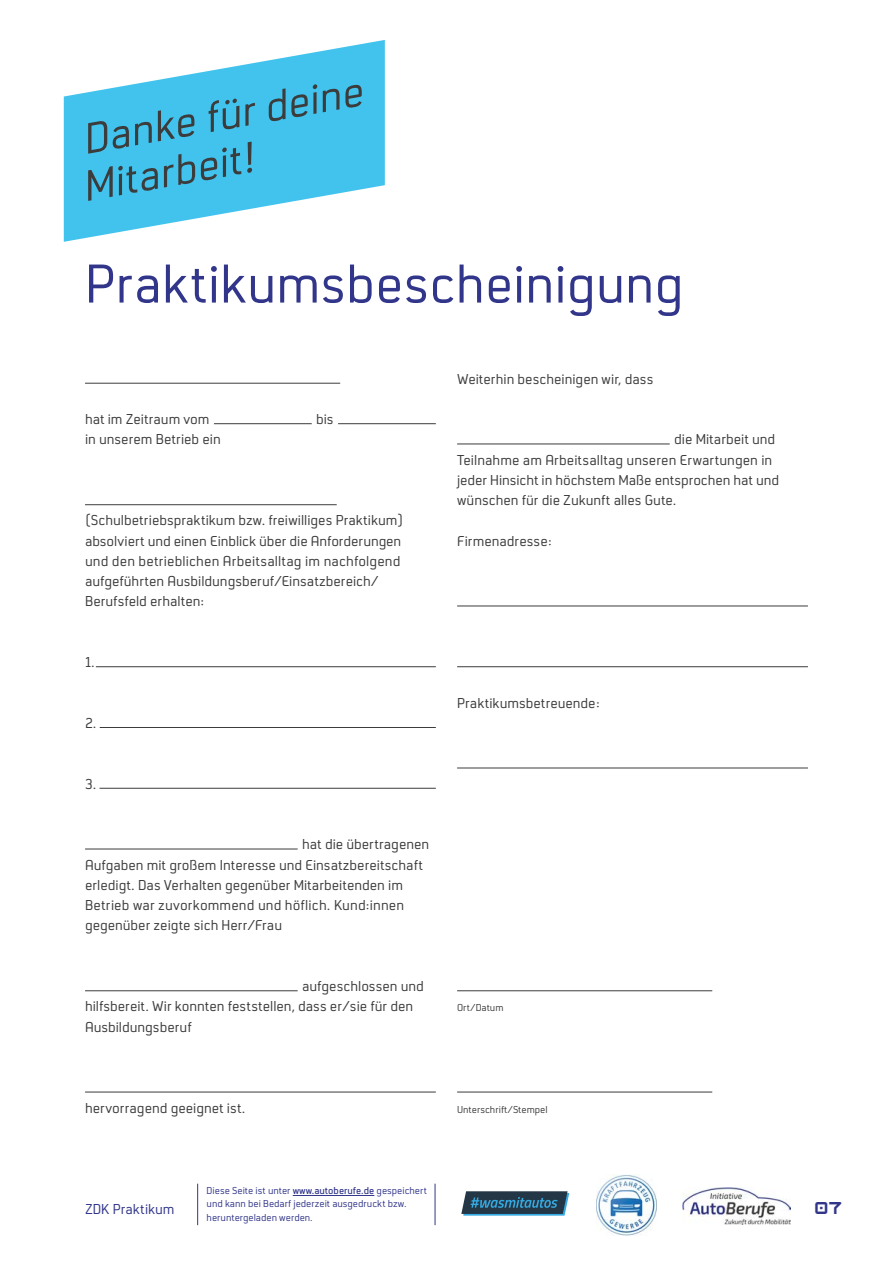
<style>
.page{position:relative;width:893px;height:1263px;background:#fff}
.page>*{position:absolute;margin:0;border:0;box-sizing:border-box;transform-origin:0 0}
.t1{font:57px "Neustadt";color:#32368a}
.t2{font:italic 45px/46.5px "Neustadt";color:#3c3c3c}
.t3{font:15px/20.2px "Neustadt";color:#3c3c3c}
.t4{font:15px "Neustadt";color:#32368a}
.t5{font:700 15px "HK Modular";color:#32368a}
.t6{font:10.5px/13.5px "Neustadt";color:#32368a}
.t7{font:10.5px "Neustadt";color:#3c3c3c}
.s1{font-weight:600}
</style>
<div class="page">
<img style="left:683px;top:1188px;width:107px;height:36px">
<img style="left:596px;top:1174px;width:61px;height:61px">
<svg style="left:461px;top:1191px;width:108px;height:24px;background:#32586e"></svg>
<hr style="left:85px;top:383px;width:255px;height:1px;background:#3c3c3c">
<hr style="left:214px;top:423px;width:98px;height:1px;background:#3c3c3c">
<hr style="left:338px;top:423px;width:98px;height:1px;background:#3c3c3c">
<hr style="left:85px;top:504px;width:252px;height:1px;background:#3c3c3c">
<hr style="left:96px;top:666px;width:340px;height:1px;background:#3c3c3c">
<hr style="left:100px;top:727px;width:336px;height:1px;background:#3c3c3c">
<hr style="left:100px;top:788px;width:336px;height:1px;background:#3c3c3c">
<hr style="left:85px;top:849px;width:213px;height:1px;background:#3c3c3c">
<hr style="left:85px;top:990px;width:213px;height:1px;background:#3c3c3c">
<hr style="left:85px;top:1092px;width:351px;height:1px;background:#3c3c3c">
<hr style="left:457px;top:444px;width:213px;height:1px;background:#3c3c3c">
<hr style="left:457px;top:606px;width:351px;height:1px;background:#3c3c3c">
<hr style="left:457px;top:666px;width:351px;height:1px;background:#3c3c3c">
<hr style="left:457px;top:768px;width:351px;height:1px;background:#3c3c3c">
<hr style="left:457px;top:990px;width:255px;height:1px;background:#3c3c3c">
<hr style="left:457px;top:1092px;width:255px;height:1px;background:#3c3c3c">
<svg style="left:64px;top:40px;width:321px;height:202px;fill:#41c3ed"></svg>
<hr style="left:293px;top:1195px;width:81px;height:1px;background:#32368a">
<hr style="left:197px;top:1184px;width:1px;height:41px;background:#32368a">
<hr style="left:435px;top:1184px;width:1px;height:41px;background:#32368a">
<h2 class="t2" style="left:71px;top:119px;width:293px;rotate:-10deg">Danke für deine<br>Mitarbeit!</h2>
<h1 class="t1" style="left:85px;top:254px;width:600px">Praktikumsbescheinigung</h1>
<p class="t3" style="left:85px;top:409px;width:126px">hat im Zeitraum vom</p>
<p class="t3" style="left:316px;top:409px;width:19px">bis</p>
<p class="t3" style="left:85px;top:430px;width:137px">in unserem Betrieb ein</p>
<p class="t3" style="left:85px;top:511px;width:320px">(Schulbetriebspraktikum bzw. freiwilliges Praktikum) absolviert und einen Einblick über die Anforderungen und den betrieblichen Arbeitsalltag im nachfolgend aufgeführten Ausbildungsberuf/Einsatzbereich/ Berufsfeld erhalten:</p>
<p class="t3" style="left:85px;top:652px;width:11px">1.</p>
<p class="t3" style="left:85px;top:713px;width:13px">2.</p>
<p class="t3" style="left:85px;top:774px;width:13px">3.</p>
<p class="t3" style="left:85px;top:835px;width:346px;text-indent:217px">hat die übertragenen Aufgaben mit großem Interesse und Einsatzbereitschaft erledigt. Das Verhalten gegenüber Mitarbeitenden im Betrieb war zuvorkommend und höflich. Kund:innen gegenüber zeigte sich Herr/Frau</p>
<p class="t3" style="left:85px;top:976px;width:340px;text-indent:217px">aufgeschlossen und hilfsbereit. Wir konnten feststellen, dass er/sie für den<br>Ausbildungsberuf</p>
<p class="t3" style="left:85px;top:1098px;width:162px">hervorragend geeignet ist.</p>
<p class="t3" style="left:457px;top:369px;width:198px">Weiterhin bescheinigen wir, dass</p>
<p class="t3" style="left:457px;top:430px;width:323px;text-indent:217px">die Mitarbeit und Teilnahme am Arbeitsalltag unseren Erwartungen in jeder Hinsicht in höchstem Maße entsprochen hat und wünschen für die Zukunft alles Gute.</p>
<p class="t3" style="left:457px;top:531px;width:96px">Firmenadresse:</p>
<p class="t3" style="left:457px;top:693px;width:144px">Praktikumsbetreuende:</p>
<p class="t7" style="left:457px;top:1002px;width:48px">Ort/Datum</p>
<p class="t7" style="left:457px;top:1104px;width:92px">Unterschrift/Stempel</p>
<p class="t6" style="left:207px;top:1184px;width:222px">Diese Seite ist unter <span class="s1">www.autoberufe.de</span> gespeichert und kann bei Bedarf jederzeit ausgedruckt bzw. heruntergeladen werden.</p>
<p class="t4" style="left:85px;top:1201px;width:91px">ZDK Praktikum</p>
<p class="t5" style="left:815px;top:1198px;width:28px">07</p>
</div>
